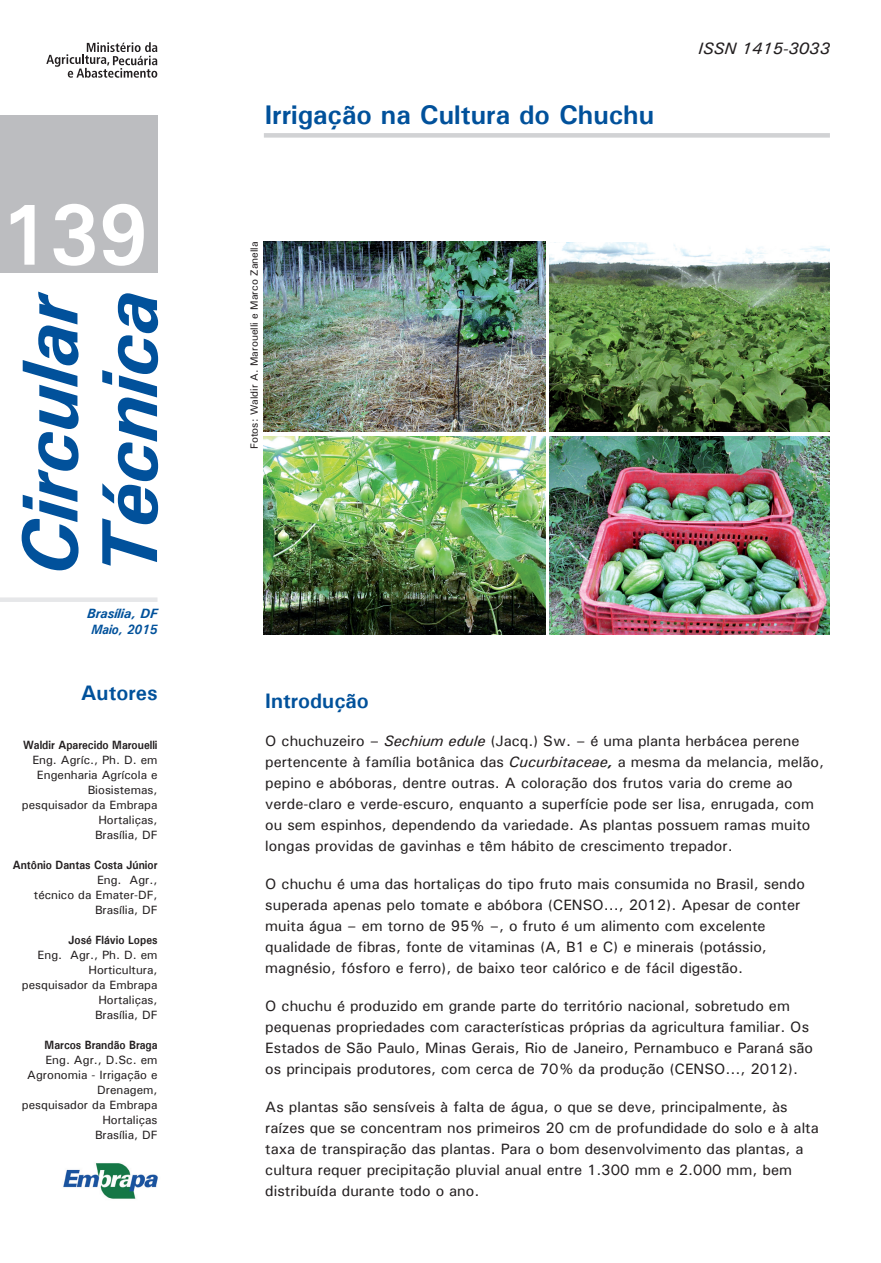
<style>
.page{position:relative;width:881px;height:1263px;background:#fff}
.page>*{position:absolute;margin:0;border:0;box-sizing:border-box;transform-origin:0 0}
.t1{font:700 87px "Univers";color:#fff;scale:.9 1}
.t2{font:italic 700 79.5px "Univers";color:#01519b}
.t3{font:700 27px "Univers";color:#01519b}
.t4{font:700 21px "Univers";color:#01519b}
.t5{font:italic 500 16.5px "Univers";color:#231f20}
.t6{font:500 15px/21px "Univers";color:#231f20}
.t7{font:italic 700 13.5px "Univers";color:#01519b}
.t8{font:italic 700 13.5px "Univers";color:#01519b;scale:.9 1}
.t9{font:500 12px/15px "Univers";color:#231f20;text-align:right}
.t10{font:700 12px "Univers";color:#231f20;scale:.9 1}
.t11{font:500 10.5px "Univers";color:#231f20}
.s1{font-style:italic}
.s2{font-weight:700;font-style:italic}
</style>
<div class="page">
<div style="left:0;top:115px;width:157px;height:157px;background:#bcbdc0"></div>
<div style="left:264px;top:133px;width:565px;height:5px;background:#d1d2d4"></div>
<div style="left:0;top:597px;width:157px;height:5px;background:#e6e7e9"></div>
<img style="left:63px;top:1163px;width:95px;height:36px">
<svg style="left:46px;top:42px;width:111px;height:36px"></svg>
<img style="left:264px;top:437px;width:281px;height:198px">
<img style="left:549px;top:242px;width:280px;height:189px">
<img style="left:264px;top:242px;width:281px;height:190px">
<img style="left:549px;top:437px;width:280px;height:198px">
<p class="t1" style="left:0;top:179px;width:165px">139</p>
<p class="t2" style="left:0;top:576px;width:287px;rotate:-90deg">Circular</p>
<p class="t2" style="left:79px;top:576px;width:286px;rotate:-90deg">Técnica</p>
<p class="t7" style="left:87px;top:605px;width:72px">Brasília, DF</p>
<p class="t8" style="left:91px;top:621px;width:75px">Maio, 2015</p>
<p class="t4" style="left:81px;top:680px;width:78px">Autores</p>
<p class="t10" style="left:23px;top:737px;width:151px">Waldir Aparecido Marouelli</p>
<p class="t9" style="left:32px;top:752px;width:127px">Eng. Agríc., Ph. D. em<br>Engenharia Agrícola e<br>Biosistemas,</p>
<p class="t9" style="left:22px;top:797px;width:137px">pesquisador da Embrapa<br>Hortaliças,</p>
<p class="t9" style="left:95px;top:827px;width:64px">Brasília, DF</p>
<p class="t10" style="left:13px;top:857px;width:162px">Antônio Dantas Costa Júnior</p>
<p class="t9" style="left:97px;top:872px;width:62px">Eng. Agr.,</p>
<p class="t9" style="left:34px;top:887px;width:125px">técnico da Emater-DF,</p>
<p class="t9" style="left:95px;top:902px;width:64px">Brasília, DF</p>
<p class="t10" style="left:69px;top:932px;width:100px">José Flávio Lopes</p>
<p class="t9" style="left:38px;top:947px;width:121px">Eng. Agr., Ph. D. em<br>Horticultura,</p>
<p class="t9" style="left:22px;top:977px;width:137px">pesquisador da Embrapa<br>Hortaliças,</p>
<p class="t9" style="left:95px;top:1007px;width:64px">Brasília, DF</p>
<p class="t10" style="left:45px;top:1037px;width:127px">Marcos Brandão Braga</p>
<p class="t9" style="left:27px;top:1052px;width:132px">Eng. Agr., D.Sc. em<br>Agronomia - Irrigação e<br>Drenagem,</p>
<p class="t9" style="left:22px;top:1097px;width:137px">pesquisador da Embrapa<br>Hortaliças</p>
<p class="t9" style="left:95px;top:1127px;width:64px">Brasília, DF</p>
<p class="t3" style="left:265px;top:98px;width:391px">Irrigação na Cultura do Chuchu</p>
<p class="t11" style="left:247px;top:449px;width:209px;rotate:-90deg">Fotos: Waldir A. Marouelli e Marco Zanella</p>
<p class="t5" style="left:698px;top:37px;width:133px">ISSN 1415-3033</p>
<p class="t4" style="left:265px;top:687px;width:105px">Introdução</p>
<p class="t6" style="left:265px;top:730px;width:560px">O chuchuzeiro – <span class="s1">Sechium edule</span> (Jacq.) Sw. – é uma planta herbácea perene pertencente à família botânica das <span class="s1">Cucurbitaceae</span><span class="s2">,</span> a mesma da melancia, melão, pepino e abóboras, dentre outras. A coloração dos frutos varia do creme ao verde-claro e verde-escuro, enquanto a superfície pode ser lisa, enrugada, com ou sem espinhos, dependendo da variedade. As plantas possuem ramas muito longas providas de gavinhas e têm hábito de crescimento trepador.</p>
<p class="t6" style="left:265px;top:873px;width:541px">O chuchu é uma das hortaliças do tipo fruto mais consumida no Brasil, sendo superada apenas pelo tomate e abóbora (CENSO..., 2012). Apesar de conter muita água – em torno de 95% –, o fruto é um alimento com excelente qualidade de fibras, fonte de vitaminas (A, B1 e C) e minerais (potássio, magnésio, fósforo e ferro), de baixo teor calórico e de fácil digestão.</p>
<p class="t6" style="left:265px;top:995px;width:549px">O chuchu é produzido em grande parte do território nacional, sobretudo em pequenas propriedades com características próprias da agricultura familiar. Os Estados de São Paulo, Minas Gerais, Rio de Janeiro, Pernambuco e Paraná são os principais produtores, com cerca de 70% da produção (CENSO..., 2012).</p>
<p class="t6" style="left:265px;top:1096px;width:555px">As plantas são sensíveis à falta de água, o que se deve, principalmente, às raízes que se concentram nos primeiros 20 cm de profundidade do solo e à alta taxa de transpiração das plantas. Para o bom desenvolvimento das plantas, a cultura requer precipitação pluvial anual entre 1.300 mm e 2.000 mm, bem distribuída durante todo o ano.</p>
</div>
